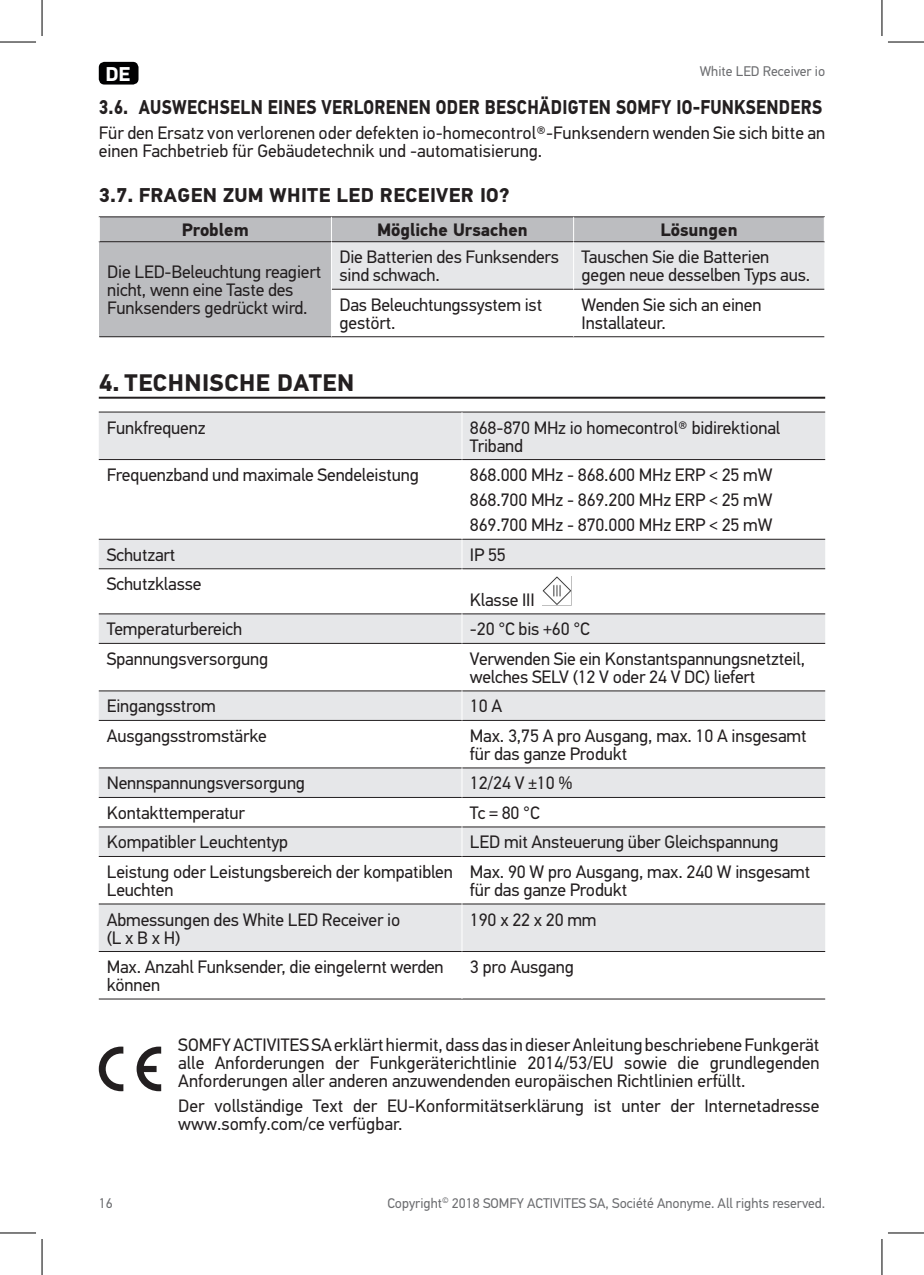
<style>
.page{position:relative;width:924px;height:1275px;background:#fff}
.page>*{position:absolute;margin:0;border:0;box-sizing:border-box;transform-origin:0 0}
.t1{font:700 24px "PF Din Text Pro";letter-spacing:.02em;color:#231f20}
.t2{font:700 20px "PF Din Text Pro";letter-spacing:.02em;color:#231f20;scale:.85 1}
.t3{font:700 20px "PF Din Text Pro";letter-spacing:.02em;color:#231f20}
.t4{font:700 20px "PF Din Text Pro";color:#fff}
.t5{font:18px/18px "PF Din Text Pro";letter-spacing:-.01em;color:#231f20}
.t6{font:700 18px "PF Din Text Pro";color:#231f20}
.t7{font:14px "PF Din Text Pro";color:#6c6d70}
</style>
<div class="page">
<div style="left:99px;top:62px;width:39px;height:23px;background:#000001;border-radius:6px"></div>
<hr style="left:99px;top:397px;width:725px;height:2px;background:#231f20">
<div style="left:99px;top:242px;width:232px;height:95px;background:#bcbdc0"></div>
<hr style="left:99px;top:216px;width:232px;height:1px;background:#231f20">
<hr style="left:331px;top:216px;width:242px;height:1px;background:#231f20">
<hr style="left:573px;top:216px;width:251px;height:1px;background:#231f20">
<hr style="left:332px;top:289px;width:241px;height:1px;background:#231f20">
<hr style="left:573px;top:289px;width:250px;height:1px;background:#231f20">
<hr style="left:99px;top:336px;width:232px;height:1px;background:#231f20">
<hr style="left:331px;top:336px;width:242px;height:1px;background:#231f20">
<hr style="left:573px;top:336px;width:250px;height:1px;background:#231f20">
<svg style="left:99px;top:217px;width:725px;height:72px"></svg>
<hr style="left:331px;top:242px;width:1px;height:47px;background:#fff">
<hr style="left:573px;top:242px;width:1px;height:47px;background:#fff">
<hr style="left:573px;top:289px;width:1px;height:47px;background:#fff">
<svg style="left:99px;top:413px;width:725px;height:538px"></svg>
<hr style="left:99px;top:412px;width:363px;height:1px;background:#231f20">
<hr style="left:462px;top:412px;width:362px;height:1px;background:#231f20">
<hr style="left:99px;top:459px;width:363px;height:1px;background:#231f20">
<hr style="left:462px;top:459px;width:362px;height:1px;background:#231f20">
<hr style="left:99px;top:539px;width:363px;height:1px;background:#231f20">
<hr style="left:462px;top:539px;width:362px;height:1px;background:#231f20">
<hr style="left:99px;top:568px;width:363px;height:1px;background:#231f20">
<hr style="left:462px;top:568px;width:362px;height:1px;background:#231f20">
<hr style="left:99px;top:613px;width:363px;height:1px;background:#231f20">
<hr style="left:462px;top:613px;width:362px;height:1px;background:#231f20">
<hr style="left:99px;top:643px;width:363px;height:1px;background:#231f20">
<hr style="left:462px;top:643px;width:362px;height:1px;background:#231f20">
<hr style="left:99px;top:690px;width:363px;height:1px;background:#231f20">
<hr style="left:462px;top:690px;width:362px;height:1px;background:#231f20">
<hr style="left:99px;top:720px;width:363px;height:1px;background:#231f20">
<hr style="left:462px;top:720px;width:362px;height:1px;background:#231f20">
<hr style="left:99px;top:767px;width:363px;height:1px;background:#231f20">
<hr style="left:462px;top:767px;width:362px;height:1px;background:#231f20">
<hr style="left:99px;top:797px;width:363px;height:1px;background:#231f20">
<hr style="left:462px;top:797px;width:362px;height:1px;background:#231f20">
<hr style="left:99px;top:826px;width:363px;height:1px;background:#231f20">
<hr style="left:462px;top:826px;width:362px;height:1px;background:#231f20">
<hr style="left:99px;top:856px;width:363px;height:1px;background:#231f20">
<hr style="left:462px;top:856px;width:362px;height:1px;background:#231f20">
<hr style="left:99px;top:903px;width:363px;height:1px;background:#231f20">
<hr style="left:462px;top:903px;width:362px;height:1px;background:#231f20">
<hr style="left:99px;top:951px;width:363px;height:1px;background:#231f20">
<hr style="left:462px;top:951px;width:362px;height:1px;background:#231f20">
<hr style="left:99px;top:998px;width:363px;height:1px;background:#231f20">
<hr style="left:462px;top:998px;width:362px;height:1px;background:#231f20">
<hr style="left:461px;top:412px;width:1px;height:47px;background:#fff">
<hr style="left:461px;top:460px;width:1px;height:79px;background:#fff">
<svg style="left:461px;top:539px;width:1px;height:29px"></svg>
<hr style="left:461px;top:569px;width:1px;height:44px;background:#fff">
<svg style="left:461px;top:614px;width:1px;height:29px"></svg>
<hr style="left:461px;top:643px;width:1px;height:47px;background:#fff">
<svg style="left:461px;top:691px;width:1px;height:29px"></svg>
<hr style="left:461px;top:720px;width:1px;height:47px;background:#fff">
<svg style="left:461px;top:768px;width:1px;height:88px"></svg>
<hr style="left:461px;top:856px;width:1px;height:47px;background:#fff">
<hr style="left:461px;top:904px;width:1px;height:47px;background:#fff">
<hr style="left:461px;top:951px;width:1px;height:47px;background:#fff">
<img style="left:542px;top:577px;width:29px;height:29px">
<svg style="left:99px;top:1046px;width:24px;height:45px"></svg>
<svg style="left:136px;top:1046px;width:25px;height:45px"></svg>
<hr style="left:0;top:42px;width:36px;height:1px;background:#000">
<hr style="left:887px;top:42px;width:36px;height:1px;background:#000">
<hr style="left:0;top:1232px;width:36px;height:1px;background:#000">
<hr style="left:887px;top:1232px;width:36px;height:1px;background:#000">
<hr style="left:42px;top:0;width:1px;height:36px;background:#000">
<hr style="left:42px;top:1239px;width:1px;height:36px;background:#000">
<hr style="left:881px;top:0;width:1px;height:36px;background:#000">
<hr style="left:881px;top:1239px;width:1px;height:36px;background:#000">
<p class="t4" style="left:105px;top:62px;width:26px">DE</p>
<p class="t7" style="left:699px;top:63px;width:127px">White LED Receiver io</p>
<p class="t2" style="left:99px;top:95px;width:852px">3.6. AUSWECHSELN EINES VERLORENEN ODER BESCHÄDIGTEN SOMFY IO-FUNKSENDERS</p>
<p class="t5" style="left:99px;top:124px;width:727px">Für den Ersatz von verlorenen oder defekten io-homecontrol®-Funksendern wenden Sie sich bitte an einen Fachbetrieb für Gebäudetechnik und -automatisierung.</p>
<p class="t3" style="left:99px;top:182px;width:412px">3.7. FRAGEN ZUM WHITE LED RECEIVER IO?</p>
<p class="t6" style="left:182px;top:219px;width:68px">Problem</p>
<p class="t6" style="left:377px;top:219px;width:152px">Mögliche Ursachen</p>
<p class="t6" style="left:660px;top:219px;width:79px">Lösungen</p>
<p class="t5" style="left:107px;top:263px;width:215px">Die LED-Beleuchtung reagiert nicht, wenn eine Taste des<br>Funksenders gedrückt wird.</p>
<p class="t5" style="left:339px;top:248px;width:221px">Die Batterien des Funksenders sind schwach.</p>
<p class="t5" style="left:581px;top:248px;width:230px">Tauschen Sie die Batterien gegen neue desselben Typs aus.</p>
<p class="t5" style="left:339px;top:296px;width:204px">Das Beleuchtungssystem ist gestört.</p>
<p class="t5" style="left:581px;top:296px;width:181px">Wenden Sie sich an einen<br>Installateur.</p>
<h1 class="t1" style="left:99px;top:368px;width:256px">4. TECHNISCHE DATEN</h1>
<p class="t5" style="left:107px;top:418px;width:100px">Funkfrequenz</p>
<p class="t5" style="left:470px;top:418px;width:311px">868-870 MHz io homecontrol® bidirektional<br>Triband</p>
<p class="t5" style="left:107px;top:466px;width:313px">Frequenzband und maximale Sendeleistung</p>
<p class="t5" style="left:470px;top:462px;width:304px;line-height:25px;text-align:justify">868.000 MHz - 868.600 MHz ERP &lt; 25 mW 868.700 MHz - 869.200 MHz ERP &lt; 25 mW 869.700 MHz - 870.000 MHz ERP &lt; 25 mW</p>
<p class="t5" style="left:107px;top:546px;width:70px">Schutzart</p>
<p class="t5" style="left:470px;top:546px;width:37px">IP 55</p>
<p class="t5" style="left:107px;top:575px;width:96px">Schutzklasse</p>
<p class="t5" style="left:470px;top:591px;width:66px">Klasse III</p>
<p class="t5" style="left:107px;top:620px;width:137px">Temperaturbereich</p>
<p class="t5" style="left:470px;top:620px;width:121px">-20 °C bis +60 °C</p>
<p class="t5" style="left:107px;top:650px;width:163px">Spannungsversorgung</p>
<p class="t5" style="left:470px;top:650px;width:336px">Verwenden Sie ein Konstantspannungsnetzteil, welches SELV (12 V oder 24 V DC) liefert</p>
<p class="t5" style="left:107px;top:697px;width:111px">Eingangsstrom</p>
<p class="t5" style="left:470px;top:697px;width:34px">10 A</p>
<p class="t5" style="left:107px;top:727px;width:161px">Ausgangsstromstärke</p>
<p class="t5" style="left:470px;top:727px;width:338px">Max. 3,75 A pro Ausgang, max. 10 A insgesamt für das ganze Produkt</p>
<p class="t5" style="left:107px;top:774px;width:200px">Nennspannungsversorgung</p>
<p class="t5" style="left:470px;top:774px;width:104px">12/24 V ±10 %</p>
<p class="t5" style="left:107px;top:804px;width:140px">Kontakttemperatur</p>
<p class="t5" style="left:470px;top:804px;width:71px">Tc = 80 °C</p>
<p class="t5" style="left:107px;top:833px;width:183px">Kompatibler Leuchtentyp</p>
<p class="t5" style="left:470px;top:833px;width:310px">LED mit Ansteuerung über Gleichspannung</p>
<p class="t5" style="left:107px;top:863px;width:347px">Leistung oder Leistungsbereich der kompatiblen<br>Leuchten</p>
<p class="t5" style="left:470px;top:863px;width:342px">Max. 90 W pro Ausgang, max. 240 W insgesamt für das ganze Produkt</p>
<p class="t5" style="left:107px;top:910px;width:295px">Abmessungen des White LED Receiver io (L x B x H)</p>
<p class="t5" style="left:470px;top:910px;width:128px">190 x 22 x 20 mm</p>
<p class="t5" style="left:107px;top:958px;width:338px">Max. Anzahl Funksender, die eingelernt werden können</p>
<p class="t5" style="left:470px;top:958px;width:105px">3 pro Ausgang</p>
<p class="t5" style="left:178px;top:1035px;width:642px;text-align:justify">SOMFY ACTIVITES SA erklärt hiermit, dass das in dieser Anleitung beschriebene Funkgerät alle Anforderungen der Funkgeräterichtlinie 2014/53/EU sowie die grundlegenden Anforderungen aller anderen anzuwendenden europäischen Richtlinien erfüllt.</p>
<p class="t5" style="left:178px;top:1096px;width:642px">Der vollständige Text der EU-Konformitätserklärung ist unter der Internetadresse www.somfy.com/ce verfügbar.</p>
<p class="t7" style="left:99px;top:1194px;width:15px">16</p>
<p class="t7" style="left:387px;top:1194px;width:439px">Copyright<sup>©</sup> 2018 SOMFY ACTIVITES SA, Société Anonyme. All rights reserved.</p>
</div>
